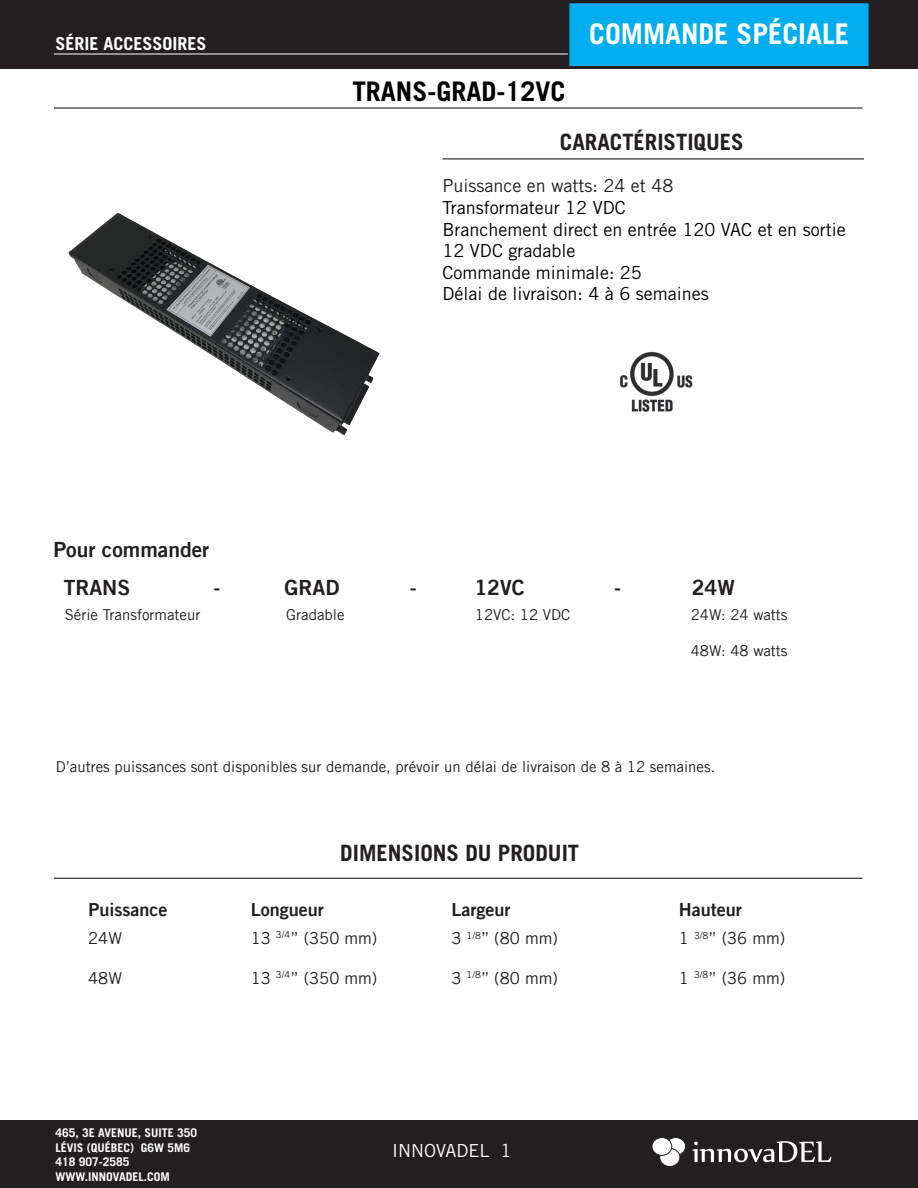
<style>
.page{position:relative;width:918px;height:1188px;background:#fff}
.page>*{position:absolute;margin:0;border:0;box-sizing:border-box;transform-origin:0 0}
.t1{font:700 28.5px "Trade Gothic LT Std";color:#fff}
.Code_produit{font:700 27px "Trade Gothic LT Std";color:#000}
.Titre_de_section{font:700 22.5px "Trade Gothic LT Std";color:#231f20}
.Pour_commander{font:21px "Trade Gothic LT Bold Two";color:#231f20}
.texte_caractéristiqu{font:18px/21.6px "Trade Gothic LT Std";color:#000}
.Dimension_titre{font:18px "Trade Gothic LT Bold Two";color:#231f20}
.t2{font:18px "Trade Gothic LT Std";color:#231f20}
.série_X{font:700 18px "Trade Gothic LT Std";color:#fff}
.numero_de_page{font:18px "Trade Gothic LT Std";color:#fff}
.Dimension_info{font:16.5px "Trade Gothic LT";color:#231f20}
.Pour_commander_info{font:15px "Trade Gothic LT";color:#231f20}
.pied_de_page{font:700 12px "Trade Gothic LT Std";color:#fff}
</style>
<div class="page">
<img style="left:620px;top:352px;width:73px;height:60px">
<div style="left:0;top:0;width:918px;height:69px;background:#231f20"></div>
<hr style="left:54px;top:54px;width:810px;height:1px;background:#fff">
<div style="left:0;top:1120px;width:918px;height:68px;background:#231f20"></div>
<svg style="left:666px;top:1138px;width:20px;height:17px"></svg>
<div style="left:666px;top:1137px;width:20px;height:18px;border:1px solid #231f20;border-radius:50%"></div>
<svg style="left:692px;top:1141px;width:139px;height:21px"></svg>
<div style="left:660px;top:1148px;width:20px;height:19px;background:#fff;border-radius:50%"></div>
<div style="left:660px;top:1148px;width:20px;height:19px;border:1px solid #231f20;border-radius:50%"></div>
<div style="left:652px;top:1138px;width:20px;height:17px;background:#fff;border-radius:50%"></div>
<div style="left:652px;top:1137px;width:20px;height:18px;border:1px solid #231f20;border-radius:50%"></div>
<hr style="left:54px;top:107px;width:808px;height:2px;background:#231f20">
<hr style="left:54px;top:878px;width:808px;height:1px;background:#231f20">
<hr style="left:442px;top:158px;width:422px;height:1px;background:#231f20">
<img style="left:68px;top:212px;width:312px;height:223px">
<div style="left:569px;top:3px;width:300px;height:64px;background:#00aeef"></div>
<div style="left:568px;top:2px;width:302px;height:66px;border:2px solid #231f20"></div>
<p class="série_X" style="left:56px;top:33px;width:153px">SÉRIE ACCESSOIRES</p>
<p class="Code_produit" style="left:352px;top:75px;width:215px">TRANS-GRAD-12VC</p>
<p class="t1" style="left:589px;top:16px;width:261px">COMMANDE SPÉCIALE</p>
<p class="Titre_de_section" style="left:560px;top:128px;width:185px">CARACTÉRISTIQUES</p>
<p class="t2" style="left:442px;top:175px;width:232px">Puissance en watts: 24 et 48</p>
<p class="texte_caractéristiqu" style="left:442px;top:197px;width:185px">Transformateur 12 VDC</p>
<p class="texte_caractéristiqu" style="left:442px;top:218px;width:405px">Branchement direct en entrée 120 VAC et en sortie<br>12 VDC gradable</p>
<p class="texte_caractéristiqu" style="left:442px;top:261px;width:201px">Commande minimale: 25</p>
<p class="texte_caractéristiqu" style="left:442px;top:283px;width:268px">Délai de livraison: 4 à 6 semaines</p>
<p class="Pour_commander" style="left:53px;top:536px;width:157px">Pour commander</p>
<p class="Pour_commander" style="left:64px;top:574px;width:68px">TRANS</p>
<p class="Pour_commander" style="left:213px;top:574px;width:8px">-</p>
<p class="Pour_commander" style="left:285px;top:574px;width:56px">GRAD</p>
<p class="Pour_commander" style="left:410px;top:574px;width:8px">-</p>
<p class="Pour_commander" style="left:474px;top:574px;width:52px">12VC</p>
<p class="Pour_commander" style="left:614px;top:574px;width:8px">-</p>
<p class="Pour_commander" style="left:692px;top:574px;width:45px">24W</p>
<p class="Pour_commander_info" style="left:475px;top:605px;width:97px">12VC: 12 VDC</p>
<p class="Pour_commander_info" style="left:691px;top:606px;width:98px">24W: 24 watts</p>
<p class="Pour_commander_info" style="left:691px;top:642px;width:98px">48W: 48 watts</p>
<p class="Pour_commander_info" style="left:65px;top:605px;width:137px">Série Transformateur</p>
<p class="Pour_commander_info" style="left:286px;top:605px;width:60px">Gradable</p>
<p class="Pour_commander_info" style="left:56px;top:757px;width:661px">D’autres puissances sont disponibles sur demande, prévoir un délai de livraison de 8 à 12 semaines.</p>
<p class="Titre_de_section" style="left:340px;top:839px;width:240px">DIMENSIONS DU PRODUIT</p>
<p class="Dimension_titre" style="left:88px;top:898px;width:81px">Puissance</p>
<p class="Dimension_titre" style="left:251px;top:898px;width:75px">Longueur</p>
<p class="Dimension_titre" style="left:452px;top:898px;width:61px">Largeur</p>
<p class="Dimension_titre" style="left:679px;top:898px;width:64px">Hauteur</p>
<p class="Dimension_info" style="left:251px;top:928px;width:128px">13 <sup>3/4</sup>” (350 mm)</p>
<p class="Dimension_info" style="left:251px;top:968px;width:128px">13 <sup>3/4</sup>” (350 mm)</p>
<p class="Dimension_info" style="left:452px;top:928px;width:108px">3 <sup>1/8</sup>” (80 mm)</p>
<p class="Dimension_info" style="left:452px;top:968px;width:108px">3 <sup>1/8</sup>” (80 mm)</p>
<p class="Dimension_info" style="left:679px;top:928px;width:108px">1 <sup>3/8</sup>” (36 mm)</p>
<p class="Dimension_info" style="left:679px;top:968px;width:108px">1 <sup>3/8</sup>” (36 mm)</p>
<p class="Dimension_info" style="left:88px;top:928px;width:35px">24W</p>
<p class="Dimension_info" style="left:88px;top:968px;width:35px">48W</p>
<p class="pied_de_page" style="left:56px;top:1126px;width:143px">465, 3E AVENUE, SUITE 350</p>
<p class="pied_de_page" style="left:56px;top:1140px;width:136px">LÉVIS (QUÉBEC) G6W 5M6</p>
<p class="pied_de_page" style="left:56px;top:1155px;width:76px">418 907-2585</p>
<p class="pied_de_page" style="left:56px;top:1169px;width:116px">WWW.INNOVADEL.COM</p>
<p class="numero_de_page" style="left:392px;top:1139px;width:121px">INNOVADEL 1</p>
</div>
